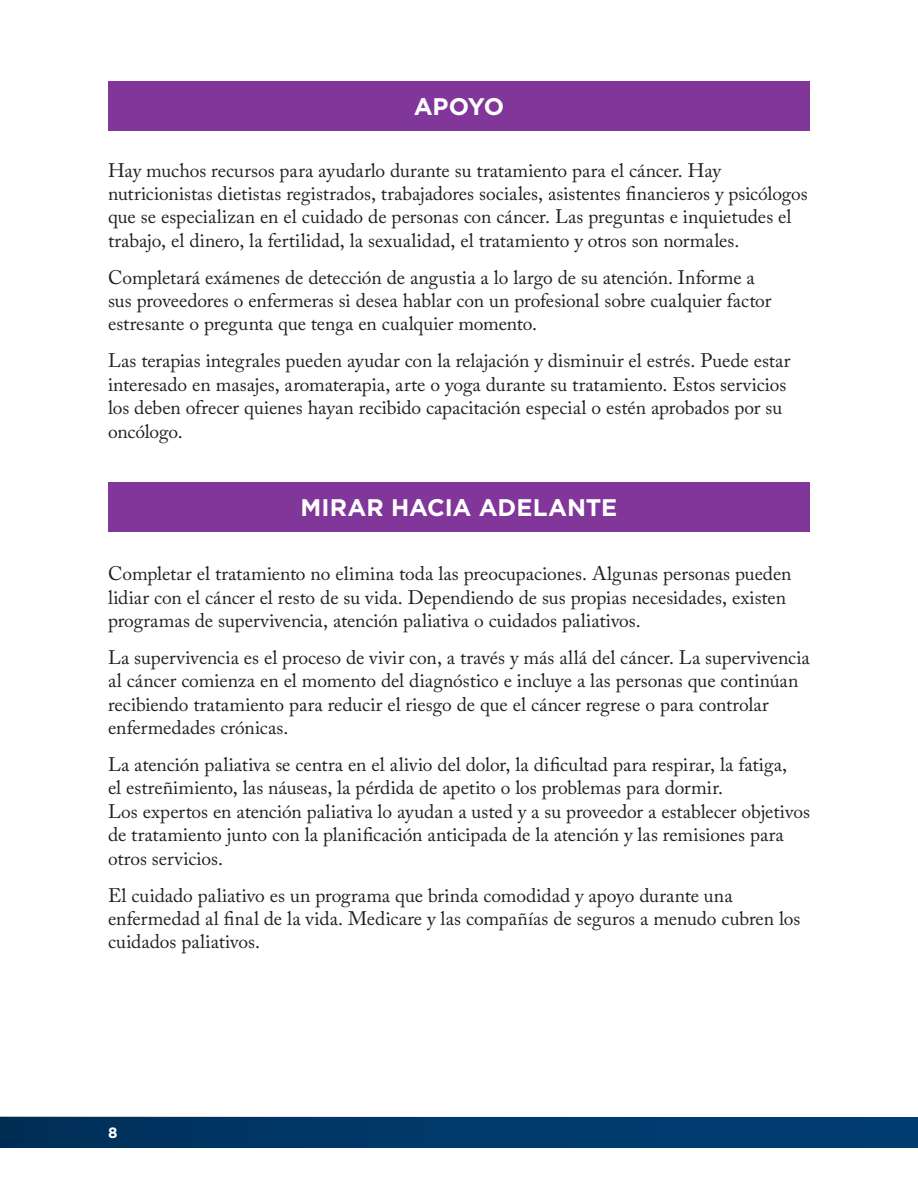
<style>
.page{position:relative;width:918px;height:1188px;background:#fff}
.page>*{position:absolute;margin:0;border:0;box-sizing:border-box;transform-origin:0 0}
.t1{font:700 24px "Gotham";color:#fff}
.t2{font:19.5px/23.4px "Adobe Caslon Pro";letter-spacing:-.005em;color:#231f20}
.t3{font:700 15px "Gotham";color:#fff}
</style>
<div class="page">
<div style="left:0;top:1117px;width:918px;height:31px;background:linear-gradient(to right,#00305b,#003f76)"></div>
<div style="left:108px;top:81px;width:702px;height:50px;background:#813699"></div>
<div style="left:108px;top:482px;width:702px;height:49px;background:#813699"></div>
<p class="t1" style="left:414px;top:91px;width:92px">APOYO</p>
<p class="t2" style="left:108px;top:158px;width:701px">Hay muchos recursos para ayudarlo durante su tratamiento para el cáncer. Hay nutricionistas dietistas registrados, trabajadores sociales, asistentes financieros y psicólogos que se especializan en el cuidado de personas con cáncer. Las preguntas e inquietudes el trabajo, el dinero, la fertilidad, la sexualidad, el tratamiento y otros son normales.</p>
<p class="t2" style="left:108px;top:265px;width:665px">Completará exámenes de detección de angustia a lo largo de su atención. Informe a sus proveedores o enfermeras si desea hablar con un profesional sobre cualquier factor estresante o pregunta que tenga en cualquier momento.</p>
<p class="t2" style="left:108px;top:349px;width:684px">Las terapias integrales pueden ayudar con la relajación y disminuir el estrés. Puede estar interesado en masajes, aromaterapia, arte o yoga durante su tratamiento. Estos servicios los deben ofrecer quienes hayan recibido capacitación especial o estén aprobados por su oncólogo.</p>
<p class="t1" style="left:301px;top:492px;width:318px">MIRAR HACIA ADELANTE</p>
<p class="t2" style="left:108px;top:562px;width:685px">Completar el tratamiento no elimina toda las preocupaciones. Algunas personas pueden lidiar con el cáncer el resto de su vida. Dependiendo de sus propias necesidades, existen programas de supervivencia, atención paliativa o cuidados paliativos.</p>
<p class="t2" style="left:108px;top:646px;width:703px">La supervivencia es el proceso de vivir con, a través y más allá del cáncer. La supervivencia al cáncer comienza en el momento del diagnóstico e incluye a las personas que continúan recibiendo tratamiento para reducir el riesgo de que el cáncer regrese o para controlar enfermedades crónicas.</p>
<p class="t2" style="left:108px;top:753px;width:703px">La atención paliativa se centra en el alivio del dolor, la dificultad para respirar, la fatiga,<br>el estreñimiento, las náuseas, la pérdida de apetito o los problemas para dormir.<br>Los expertos en atención paliativa lo ayudan a usted y a su proveedor a establecer objetivos de tratamiento junto con la planificación anticipada de la atención y las remisiones para otros servicios.</p>
<p class="t2" style="left:108px;top:883px;width:694px">El cuidado paliativo es un programa que brinda comodidad y apoyo durante una enfermedad al final de la vida. Medicare y las compañías de seguros a menudo cubren los cuidados paliativos.</p>
<p class="t3" style="left:108px;top:1123px;width:11px">8</p>
</div>
